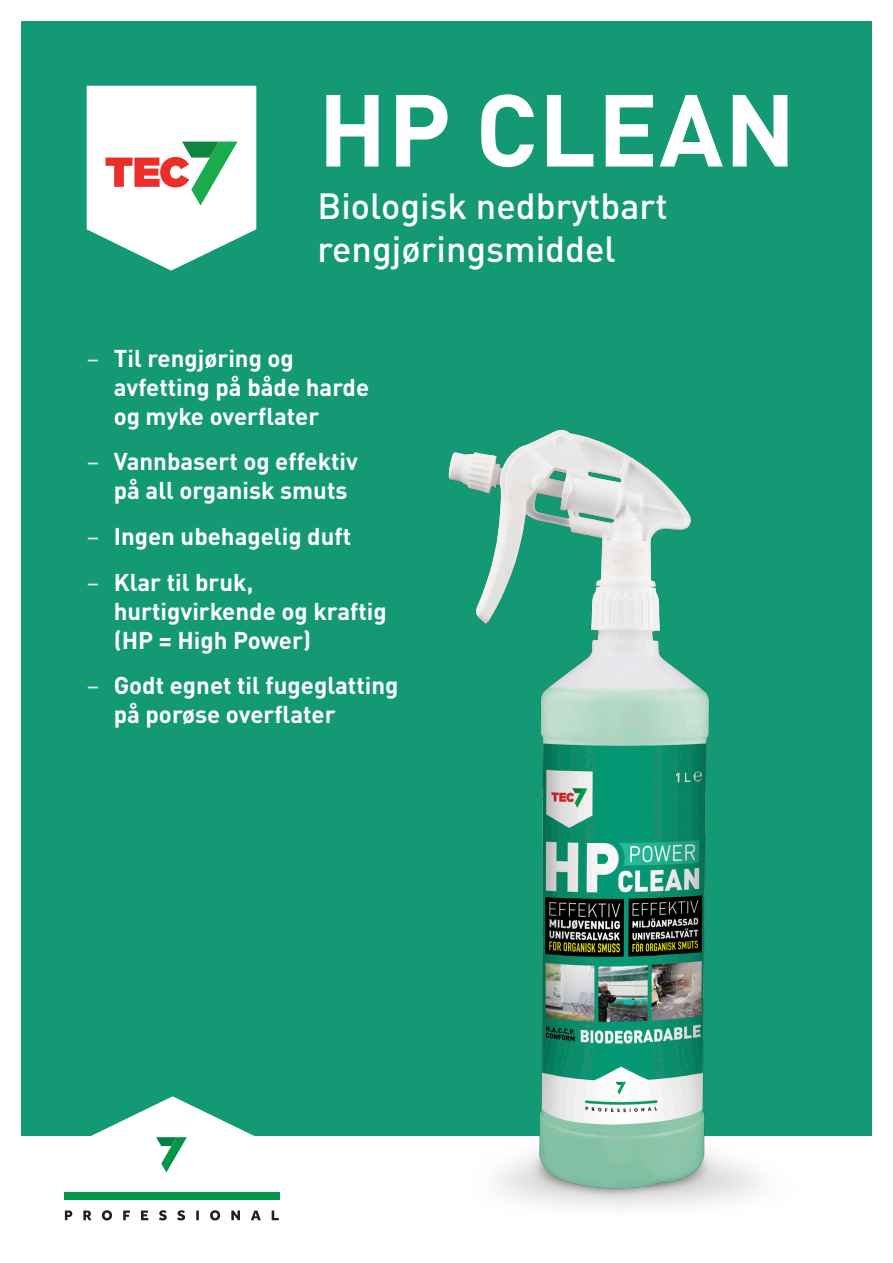
<style>
.page{position:relative;width:893px;height:1263px;background:#fff}
.page>*{position:absolute;margin:0;border:0;box-sizing:border-box;transform-origin:0 0}
.Produkttittel{font:700 100.5px "DIN Pro";letter-spacing:.01em;color:#fff}
.Produktbeskrivelse{font:500 36px/43.2px "DIN Pro";color:#fff}
.t1{font:700 24px/28.8px "DIN Pro";color:#fff}
.s1{font-weight:400}
</style>
<div class="page">
<div style="left:21px;top:21px;width:851px;height:1114px;background:#139a75"></div>
<svg style="left:87px;top:86px;width:169px;height:185px;background:#d8e4dc"></svg>
<div style="left:64px;top:1193px;width:215px;height:7px;background:#009847"></div>
<svg style="left:88px;top:1096px;width:169px;height:77px"></svg>
<svg style="left:65px;top:1210px;width:214px;height:10px"></svg>
<img style="left:381px;top:429px;width:491px;height:779px">
<p class="Produkttittel" style="left:318px;top:46px;width:479px">HP CLEAN</p>
<p class="Produktbeskrivelse" style="left:317px;top:180px;width:352px">Biologisk nedbrytbart rengjøringsmiddel</p>
<p class="t1" style="left:114px;top:341px;width:257px;text-indent:-27px"><span class="s1">–</span> Til rengjøring og avfetting på både harde og myke overflater</p>
<p class="t1" style="left:114px;top:444px;width:246px;text-indent:-27px"><span class="s1">–</span> Vannbasert og effektiv på all organisk smuts</p>
<p class="t1" style="left:87px;top:519px;width:266px"><span class="s1">–</span> Ingen ubehagelig duft</p>
<p class="t1" style="left:114px;top:565px;width:275px;text-indent:-27px"><span class="s1">–</span> Klar til bruk, hurtigvirkende og kraftig (HP = High Power)</p>
<p class="t1" style="left:114px;top:668px;width:286px;text-indent:-27px"><span class="s1">–</span> Godt egnet til fugeglatting på porøse overflater</p>
</div>
